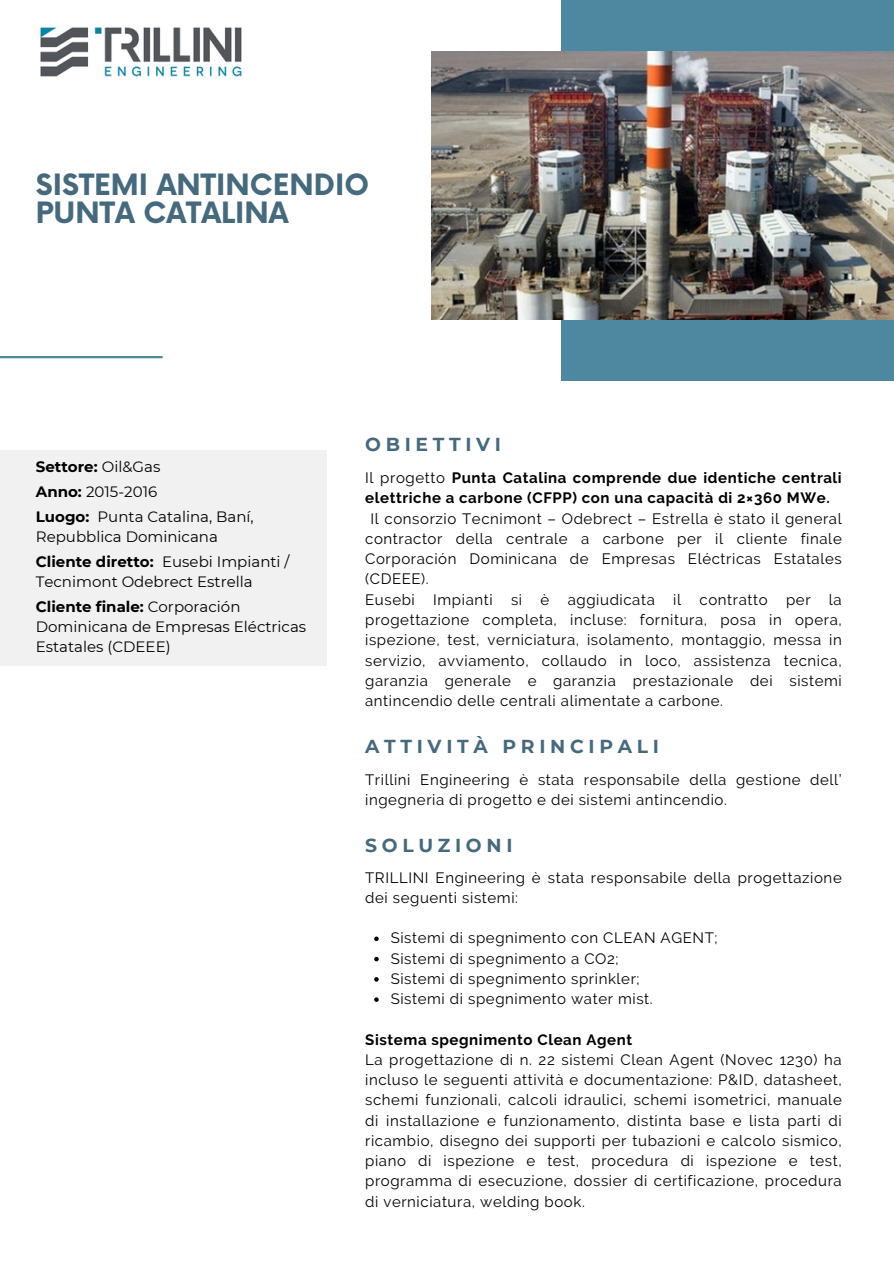
<style>
.page{position:relative;width:894px;height:1264px;background:#fff}
.page>*{position:absolute;margin:0;border:0;box-sizing:border-box;transform-origin:0 0}
.t1{font:700 28.65px/28.2px "Now";color:#456a7d}
.t2{font:700 18.75px "Montserrat";letter-spacing:.25em;color:#456a7d}
.t3{font:15px/20.2px "Raleway";letter-spacing:.04em;color:#000;text-align:justify}
.t4{font:15px/20.2px "Montserrat";color:#000}
.t5{font:700 15px/20.2px "Raleway";letter-spacing:.04em;color:#000}
.t6{font:700 15px "Montserrat";color:#000}
.s1{font-weight:400}
.s2{font-weight:700}
</style>
<div class="page">
<div style="left:561px;top:0;width:332px;height:380px;background:#4e87a0"></div>
<div style="left:0;top:450px;width:326px;height:215px;background:#f1f1f1"></div>
<hr style="left:0;top:356px;width:163px;height:2px;background:#4e87a0">
<img style="left:40px;top:27px;width:202px;height:50px">
<img style="left:431px;top:52px;width:462px;height:267px">
<svg style="left:374px;top:936px;width:4px;height:5px"></svg>
<svg style="left:374px;top:956px;width:4px;height:5px"></svg>
<svg style="left:374px;top:977px;width:4px;height:4px"></svg>
<svg style="left:374px;top:997px;width:4px;height:4px"></svg>
<h2 class="t1" style="left:36px;top:172px;width:334px">SISTEMI ANTINCENDIO<br>PUNTA CATALINA</h2>
<p class="t6" style="left:36px;top:458px;width:126px">Settore: <span class="s1">Oil&amp;Gas</span></p>
<p class="t4" style="left:36px;top:481px;width:123px"><span class="s2">Anno:</span> 2015-2016</p>
<p class="t4" style="left:36px;top:506px;width:219px"><span class="s2">Luogo:</span> Punta Catalina, Baní,<br>Repubblica Dominicana</p>
<p class="t4" style="left:36px;top:551px;width:255px"><span class="s2">Cliente diretto:</span> Eusebi Impianti /<br>Tecnimont Odebrect Estrella</p>
<p class="t4" style="left:36px;top:596px;width:272px"><span class="s2">Cliente finale:</span> Corporación<br>Dominicana de Empresas Eléctricas<br>Estatales (CDEEE)</p>
<p class="t2" style="left:365px;top:433px;width:137px">OBIETTIVI</p>
<p class="t5" style="left:365px;top:468px;width:478px"><span class="s1">Il progetto</span> Punta Catalina comprende due identiche centrali elettriche a carbone (CFPP) con una capacità di 2×360 MWe.</p>
<p class="t3" style="left:365px;top:508px;width:478px;text-indent:5px">Il consorzio Tecnimont – Odebrect – Estrella è stato il general contractor della centrale a carbone per il cliente finale Corporación Dominicana de Empresas Eléctricas Estatales (CDEEE).</p>
<p class="t3" style="left:365px;top:589px;width:478px">Eusebi Impianti si è aggiudicata il contratto per la progettazione completa, incluse: fornitura, posa in opera, ispezione, test, verniciatura, isolamento, montaggio, messa in servizio, avviamento, collaudo in loco, assistenza tecnica, garanzia generale e garanzia prestazionale dei sistemi antincendio delle centrali alimentate a carbone.</p>
<p class="t2" style="left:365px;top:734px;width:295px">ATTIVITÀ PRINCIPALI</p>
<p class="t3" style="left:365px;top:769px;width:478px">Trillini Engineering è stata responsabile della gestione dell’ ingegneria di progetto e dei sistemi antincendio.</p>
<p class="t2" style="left:365px;top:833px;width:149px">SOLUZIONI</p>
<p class="t3" style="left:365px;top:867px;width:478px">TRILLINI Engineering è stata responsabile della progettazione dei seguenti sistemi:</p>
<p class="t3" style="left:390px;top:927px;width:328px">Sistemi di spegnimento con CLEAN AGENT;</p>
<p class="t3" style="left:390px;top:948px;width:229px">Sistemi di spegnimento a CO2;</p>
<h2 class="t3" style="left:390px;top:968px;width:250px">Sistemi di spegnimento sprinkler;</h2>
<p class="t3" style="left:390px;top:988px;width:263px">Sistemi di spegnimento water mist.</p>
<h2 class="t5" style="left:365px;top:1029px;width:268px">Sistema spegnimento Clean Agent</h2>
<p class="t3" style="left:365px;top:1049px;width:478px">La progettazione di n. 22 sistemi Clean Agent (Novec 1230) ha incluso le seguenti attività e documentazione: P&amp;ID, datasheet, schemi funzionali, calcoli idraulici, schemi isometrici, manuale di installazione e funzionamento, distinta base e lista parti di ricambio, disegno dei supporti per tubazioni e calcolo sismico, piano di ispezione e test, procedura di ispezione e test, programma di esecuzione, dossier di certificazione, procedura di verniciatura, welding book.</p>
</div>
